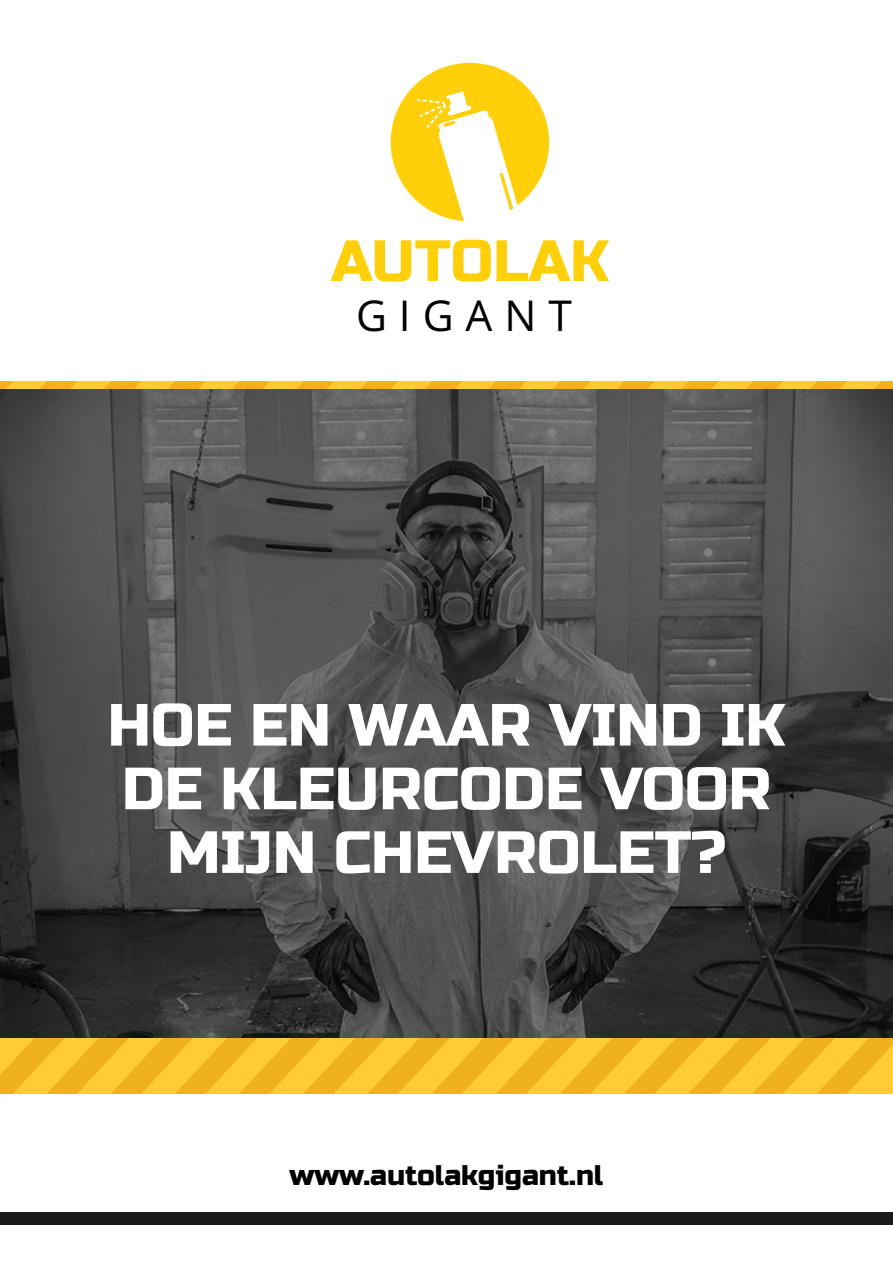
<style>
.page{position:relative;width:893px;height:1263px;background:#fff}
.page>*{position:absolute;margin:0;border:0;box-sizing:border-box;transform-origin:0 0}
.t1{font:59.4px/63.6px "Russo One";color:#fff;text-align:center}
.t2{font:58.05px "Russo One";color:#ffd00a}
.t3{font:42.6px "Open Sans";letter-spacing:.28em;color:#000}
.t4{font:28.35px "Russo One";color:#000}
</style>
<div class="page">
<svg style="left:0;top:381px;width:892px;height:8px;background:#f7bf27"></svg>
<img style="left:0;top:389px;width:892px;height:649px">
<svg style="left:0;top:1038px;width:892px;height:55px;background:#f7bf27"></svg>
<div style="left:0;top:1212px;width:892px;height:13px;background:#1a1a1a"></div>
<div style="left:391px;top:63px;width:158px;height:158px;background:#ffd00a;border-radius:50%"></div>
<svg style="left:417px;top:91px;width:107px;height:131px"></svg>
<p class="t2" style="left:331px;top:227px;width:279px">AUTOLAK</p>
<p class="t3" style="left:356px;top:292px;width:217px">GIGANT</p>
<p class="t1" style="left:108px;top:698px;width:679px">HOE EN WAAR VIND IK<br>DE KLEURCODE VOOR<br>MIJN CHEVROLET?</p>
<p class="t4" style="left:289px;top:1165px;width:315px">www.autolakgigant.nl</p>
</div>
